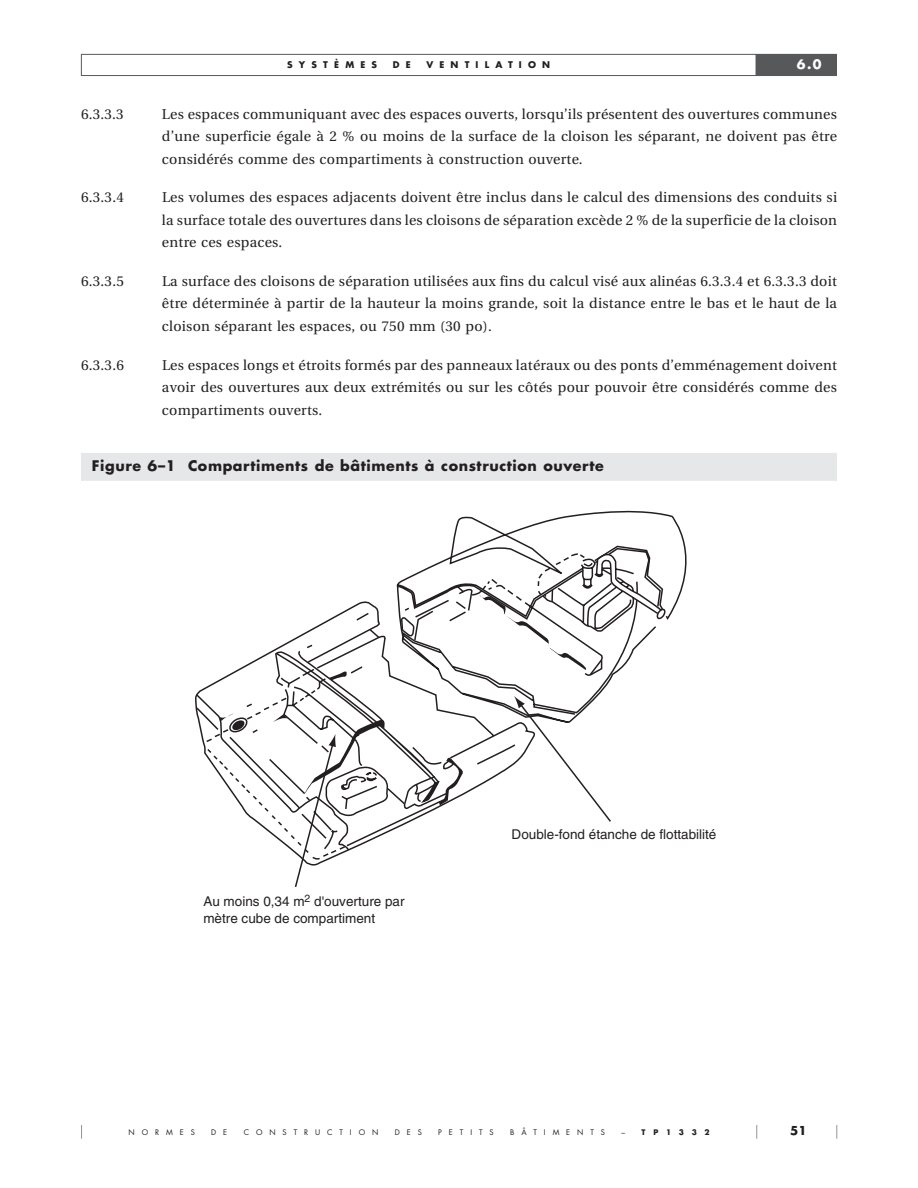
<style>
.page{position:relative;width:918px;height:1188px;background:#fff}
.page>*{position:absolute;margin:0;border:0;box-sizing:border-box;transform-origin:0 0}
.t1{font:14.25px/22.5px "Utopia";letter-spacing:.015em;color:#231f20;text-align:justify}
.t2{font:700 14.25px "Futura";letter-spacing:.04em;color:#231f20}
.t3{font:13.5px/16.5px "Helvetica";color:#231f20}
.t4{font:700 12.75px "Futura";color:#fff}
.t5{font:700 12px "Futura";color:#231f20}
.t6{font:700 9px "Futura";letter-spacing:.685em;color:#231f20}
.t7{font:7.5px "Futura";letter-spacing:.925em;color:#231f20}
.t8{font:700 7.5px "Futura";letter-spacing:1.03em;color:#231f20}
.s1{font-weight:400}
</style>
<div class="page">
<svg style="left:396px;top:514px;width:291px;height:106px"></svg>
<svg style="left:400px;top:511px;width:267px;height:164px"></svg>
<svg style="left:396px;top:588px;width:217px;height:234px"></svg>
<svg style="left:195px;top:595px;width:394px;height:292px"></svg>
<div style="left:82px;top:454px;width:754px;height:26px;background:#e6e7e9"></div>
<svg style="left:81px;top:454px;width:1px;height:25px"></svg>
<svg style="left:836px;top:454px;width:1px;height:25px"></svg>
<hr style="left:81px;top:453px;width:756px;height:1px;background:#e6e7e9">
<hr style="left:81px;top:479px;width:756px;height:2px;background:#e6e7e9">
<svg style="left:81px;top:1125px;width:1px;height:14px"></svg>
<svg style="left:756px;top:1125px;width:1px;height:14px"></svg>
<svg style="left:836px;top:1125px;width:1px;height:14px"></svg>
<div style="left:756px;top:54px;width:80px;height:22px;background:#57585a"></div>
<svg style="left:81px;top:55px;width:1px;height:20px"></svg>
<svg style="left:836px;top:55px;width:1px;height:20px"></svg>
<hr style="left:81px;top:54px;width:756px;height:1px;background:#57585a">
<hr style="left:81px;top:75px;width:756px;height:1px;background:#57585a">
<p class="t6" style="left:287px;top:61px;width:91px">SYSTÈMES</p>
<p class="t6" style="left:393px;top:61px;width:19px">D E</p>
<p class="t6" style="left:426px;top:61px;width:125px">VENTILATION</p>
<p class="t4" style="left:797px;top:59px;width:26px">6.0</p>
<p class="t1" style="left:81px;top:104px;width:44px">6.3.3.3</p>
<p class="t1" style="left:162px;top:104px;width:677px">Les espaces communiquant avec des espaces ouverts, lorsqu’ils présentent des ouvertures communes d’une superficie égale à 2 % ou moins de la surface de la cloison les séparant, ne doivent pas être considérés comme des compartiments à construction ouverte.</p>
<p class="t1" style="left:81px;top:187px;width:44px">6.3.3.4</p>
<p class="t1" style="left:162px;top:187px;width:677px">Les volumes des espaces adjacents doivent être inclus dans le calcul des dimensions des conduits si la surface totale des ouvertures dans les cloisons de séparation excède 2 % de la superficie de la cloison entre ces espaces.</p>
<p class="t1" style="left:81px;top:271px;width:44px">6.3.3.5</p>
<p class="t1" style="left:162px;top:271px;width:677px">La surface des cloisons de séparation utilisées aux fins du calcul visé aux alinéas 6.3.3.4 et 6.3.3.3 doit être déterminée à partir de la hauteur la moins grande, soit la distance entre le bas et le haut de la cloison séparant les espaces, ou 750 mm (30 po).</p>
<p class="t1" style="left:81px;top:355px;width:44px">6.3.3.6</p>
<p class="t1" style="left:162px;top:355px;width:677px">Les espaces longs et étroits formés par des panneaux latéraux ou des ponts d’emménagement doivent avoir des ouvertures aux deux extrémités ou sur les côtés pour pouvoir être considérés comme des compartiments ouverts.</p>
<p class="t2" style="left:92px;top:459px;width:513px">Figure 6–1 Compartiments de bâtiments à construction ouverte</p>
<p class="t3" style="left:203px;top:895px;width:203px">Au moins 0,34 m<sup>2</sup> d'ouverture par mètre cube de compartiment</p>
<p class="t3" style="left:512px;top:827px;width:206px">Double-fond étanche de flottabilité</p>
<p class="t7" style="left:129px;top:1129px;width:68px">NORMES</p>
<p class="t7" style="left:211px;top:1129px;width:18px">D E</p>
<p class="t7" style="left:244px;top:1129px;width:136px">CONSTRUCTION</p>
<p class="t7" style="left:395px;top:1129px;width:29px">DES</p>
<p class="t7" style="left:438px;top:1129px;width:57px">PETITS</p>
<p class="t7" style="left:510px;top:1129px;width:96px">BÂTIMENTS</p>
<p class="t8" style="left:621px;top:1129px;width:90px"><span class="s1">–</span> TP1332</p>
<p class="t5" style="left:790px;top:1125px;width:18px">51</p>
</div>
